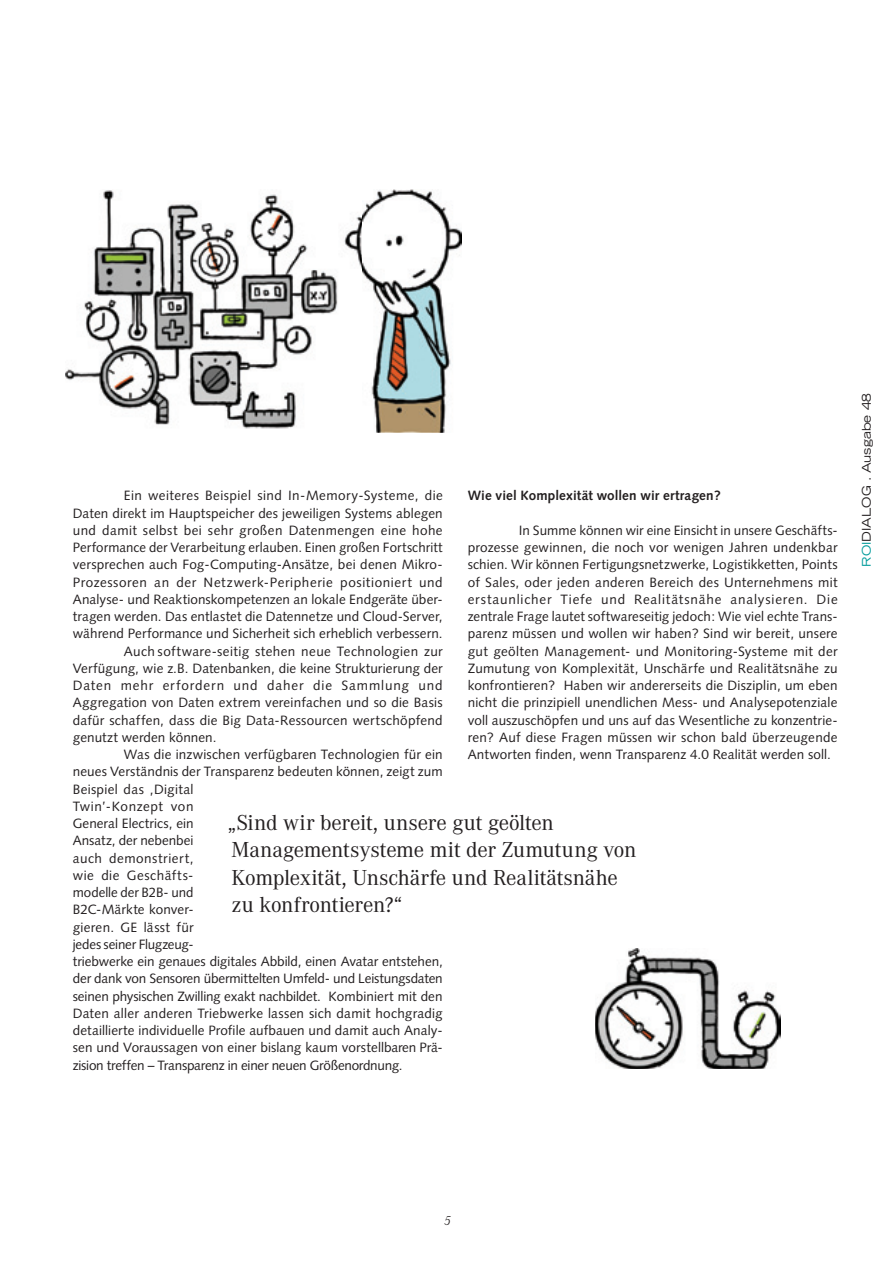
<style>
.page{position:relative;width:893px;height:1263px;background:#fff}
.page>*{position:absolute;margin:0;border:0;box-sizing:border-box;transform-origin:0 0}
.t1{font:22.5px/27px "Corporate A";letter-spacing:-.01em;color:#231f20}
.t2{font:13.5px/17.2px "Syntax";letter-spacing:.01em;color:#231f20;text-align:justify}
.t3{font:13.5px "Syntax";letter-spacing:.03em;color:#231f20}
.t4{font:13.5px "Syntax";letter-spacing:-.015em;color:#231f20}
.t5{font:13.5px "Syntax";letter-spacing:.035em;color:#231f20}
.t6{font:13.5px "Syntax";letter-spacing:-.01em;color:#231f20}
.t7{font:13.5px "Syntax";letter-spacing:-.02em;color:#231f20}
.t8{font:13.5px "Syntax";letter-spacing:.045em;color:#231f20}
.t9{font:13.5px "Syntax";letter-spacing:.065em;color:#231f20}
.t10{font:700 13.5px "Syntax";letter-spacing:.005em;color:#231f20}
.t11{font:13.5px "Syntax";letter-spacing:.04em;color:#231f20}
.t12{font:italic 300 13.5px "Corporate A";color:#231f20}
.t13{font:expanded 12px "Trade Gothic LT Std";color:#231f20}
.s1{color:#009b9b}
</style>
<div class="page">
<img style="left:66px;top:190px;width:396px;height:243px">
<img style="left:595px;top:949px;width:186px;height:120px">
<p class="t10" style="left:468px;top:488px;width:254px">Wie viel Komplexität wollen wir ertragen?</p>
<p class="t2" style="left:468px;top:522px;width:371px;text-indent:51px">In Summe können wir eine Einsicht in unsere Geschäfts&shy;prozesse gewinnen, die noch vor wenigen Jahren undenkbar schien. Wir können Fertigungsnetzwerke, Logistikketten, Points of Sales, oder jeden anderen Bereich des Unternehmens mit erstaunlicher Tiefe und Realitätsnähe analysieren. Die zentrale Frage lautet softwareseitig jedoch: Wie viel echte Trans&shy;parenz müssen und wollen wir haben? Sind wir bereit, unsere gut geölten Management- und Monitoring-Systeme mit der Zumutung von Komplexität, Unschärfe und Realitätsnähe zu konfrontieren? Haben wir andererseits die Disziplin, um eben nicht die prinzipiell unendlichen Mess- und Analysepotenziale voll auszuschöpfen und uns auf das Wesentliche zu konzentrie&shy;ren? Auf diese Fragen müssen wir schon bald überzeugende Antworten finden, wenn Transparenz 4.0 Realität werden soll.</p>
<p class="t5" style="left:124px;top:488px;width:321px">Ein weiteres Beispiel sind In-Memory-Systeme, die</p>
<p class="t2" style="left:73px;top:504px;width:371px">Daten direkt im Hauptspeicher des jeweiligen Systems ablegen</p>
<p class="t3" style="left:73px;top:522px;width:371px">und damit selbst bei sehr großen Datenmengen eine hohe</p>
<p class="t2" style="left:73px;top:539px;width:371px">Performance der Verarbeitung erlauben. Einen großen Fortschritt</p>
<p class="t2" style="left:73px;top:556px;width:371px">versprechen auch Fog-Computing-Ansätze, bei denen Mikro-</p>
<p class="t8" style="left:73px;top:574px;width:371px">Prozessoren an der Netzwerk-Peripherie positioniert und</p>
<p class="t2" style="left:73px;top:591px;width:371px">Analyse- und Reaktionskompetenzen an lokale Endgeräte über-</p>
<p class="t2" style="left:73px;top:608px;width:371px">tragen werden. Das entlastet die Datennetze und Cloud-Server,</p>
<p class="t2" style="left:73px;top:625px;width:371px">während Performance und Sicherheit sich erheblich verbessern.</p>
<p class="t3" style="left:124px;top:643px;width:320px">Auch software-seitig stehen neue Technologien zur</p>
<p class="t2" style="left:73px;top:660px;width:371px">Verfügung, wie z.B. Datenbanken, die keine Strukturierung der</p>
<p class="t9" style="left:73px;top:677px;width:371px">Daten mehr erfordern und daher die Sammlung und</p>
<p class="t2" style="left:73px;top:694px;width:371px">Aggregation von Daten extrem vereinfachen und so die Basis</p>
<p class="t2" style="left:73px;top:711px;width:371px">dafür schaffen, dass die Big Data-Ressourcen wertschöpfend</p>
<p class="t2" style="left:73px;top:729px;width:145px">genutzt werden können.</p>
<p class="t2" style="left:124px;top:746px;width:320px">Was die inzwischen verfügbaren Technologien für ein</p>
<p class="t2" style="left:73px;top:763px;width:371px">neues Verständnis der Transparenz bedeuten können, zeigt zum</p>
<p class="t2" style="left:73px;top:780px;width:122px">Beispiel das ‚Digital</p>
<p class="t11" style="left:73px;top:798px;width:122px">Twin’-Konzept von</p>
<p class="t2" style="left:73px;top:815px;width:122px">General Electrics, ein</p>
<p class="t2" style="left:73px;top:832px;width:122px">Ansatz, der nebenbei</p>
<p class="t5" style="left:73px;top:850px;width:122px">auch demonstriert,</p>
<p class="t11" style="left:73px;top:867px;width:122px">wie die Geschäfts-</p>
<p class="t2" style="left:73px;top:884px;width:122px">modelle der B2B- und</p>
<p class="t2" style="left:73px;top:901px;width:122px">B2C-Märkte konver-</p>
<p class="t2" style="left:73px;top:918px;width:122px">gieren. GE lässt für</p>
<p class="t4" style="left:73px;top:936px;width:122px">jedes seiner Flugzeug-</p>
<p class="t2" style="left:73px;top:953px;width:371px">triebwerke ein genaues digitales Abbild, einen Avatar entstehen,</p>
<p class="t4" style="left:73px;top:971px;width:371px">der dank von Sensoren übermittelten Umfeld- und Leistungsdaten</p>
<p class="t6" style="left:73px;top:988px;width:371px">seinen physischen Zwilling exakt nachbildet. Kombiniert mit den</p>
<p class="t2" style="left:73px;top:1005px;width:371px">Daten aller anderen Triebwerke lassen sich damit hochgradig</p>
<p class="t2" style="left:73px;top:1022px;width:371px">detaillierte individuelle Profile aufbauen und damit auch Analy-</p>
<p class="t2" style="left:73px;top:1039px;width:371px">sen und Voraussagen von einer bislang kaum vorstellbaren Prä-</p>
<p class="t7" style="left:73px;top:1057px;width:331px">zision treffen – Transparenz in einer neuen Größenordnung.</p>
<h1 class="t1" style="left:227px;top:810px;width:411px">„Sind wir bereit, unsere gut geölten Managementsysteme mit der Zumutung von Komplexität, Unschärfe und Realitätsnähe zu konfrontieren?“</h1>
<p class="t13" style="left:859px;top:567px;width:176px;rotate:-90deg"><span class="s1">ROI</span>DIALOG . Ausgabe 48</p>
<p class="t12" style="left:444px;top:1213px;width:8px">5</p>
</div>
